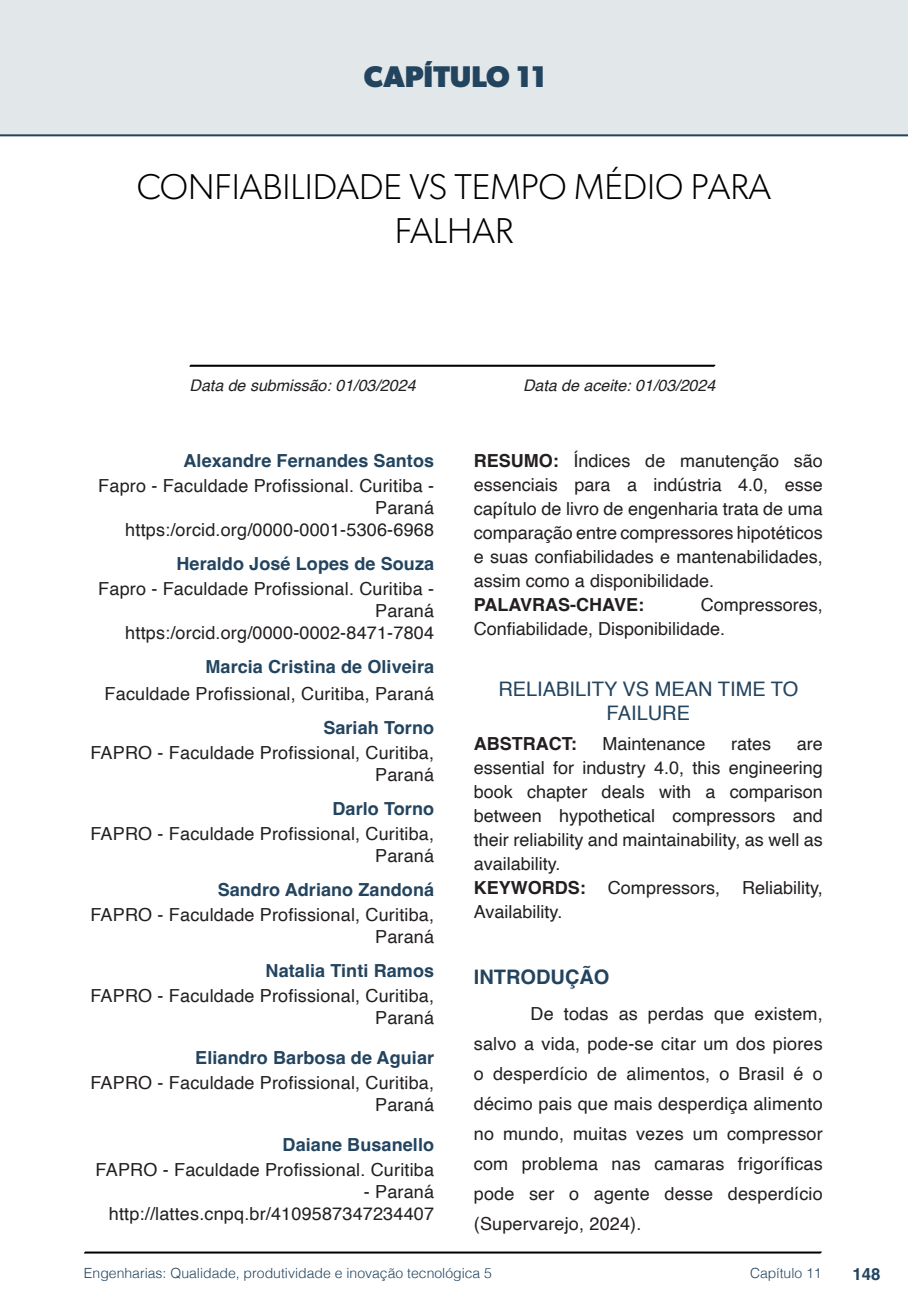
<style>
.page{position:relative;width:908px;height:1304px;background:#fff}
.page>*{position:absolute;margin:0;border:0;box-sizing:border-box;transform-origin:0 0}
.nome_artigos{font:300 36px/44px "Gibson";color:#000;text-align:center}
.capítulos{font:700 30px "Gibson";color:#23445f}
.título_Inglês{font:20px/24px "Helvetica";color:#23445f;text-align:center}
.TITULOS{font:700 20px "Helvetica";color:#23445f}
.info_autores{font:18px/22px "Helvetica";letter-spacing:.01em;color:#231f20;text-align:right}
.Resumos_e_PC_TXT{font:18px/24px "Helvetica";color:#231f20;text-align:justify}
.txt{font:18px/30px "Helvetica";letter-spacing:.01em;color:#231f20;text-align:justify}
.nome_autores{font:700 18px "Helvetica";letter-spacing:.005em;color:#23445f}
.Resumos_e_PC_TXT-2{font:700 18px "Helvetica";color:#231f20}
.t1{font:700 16.8px "Helvetica";color:#23445f}
.data{font:italic 16px "Helvetica";color:#231f20}
.t2{font:300 14px "Helvetica";color:#23445f}
.s1{font-weight:700}
</style>
<div class="page">
<svg style="left:84px;top:1251px;width:737px;height:3px;background:#515151"></svg>
<div style="left:0;top:0;width:907px;height:136px;background:#e2e7e9"></div>
<svg style="left:189px;top:364px;width:526px;height:3px;background:#4f4f4f"></svg>
<div style="left:44px;top:72px;width:68px;height:61px;background:#e2e7e9"></div>
<p class="capítulos" style="left:364px;top:58px;width:183px">CAPÍTULO 11</p>
<p class="nome_artigos" style="left:137px;top:164px;width:636px">CONFIABILIDADE VS TEMPO MÉDIO PARA<br>FALHAR</p>
<p class="data" style="left:189px;top:373px;width:227px">Data de submissão: 01/03/2024</p>
<p class="data" style="left:523px;top:373px;width:194px">Data de aceite: 01/03/2024</p>
<p class="nome_autores" style="left:183px;top:450px;width:252px">Alexandre Fernandes Santos</p>
<p class="info_autores" style="left:98px;top:476px;width:337px">Fapro - Faculdade Profissional. Curitiba -<br>Paraná</p>
<p class="info_autores" style="left:125px;top:520px;width:310px">https:/orcid.org/0000-0001-5306-6968</p>
<p class="nome_autores" style="left:176px;top:553px;width:259px">Heraldo José Lopes de Souza</p>
<p class="info_autores" style="left:98px;top:579px;width:337px">Fapro - Faculdade Profissional. Curitiba -<br>Paraná</p>
<p class="info_autores" style="left:125px;top:623px;width:310px">https:/orcid.org/0000-0002-8471-7804</p>
<p class="nome_autores" style="left:205px;top:656px;width:230px">Marcia Cristina de Oliveira</p>
<p class="info_autores" style="left:105px;top:684px;width:331px">Faculdade Profissional, Curitiba, Paraná</p>
<p class="nome_autores" style="left:323px;top:717px;width:112px">Sariah Torno</p>
<p class="info_autores" style="left:90px;top:743px;width:345px">FAPRO - Faculdade Profissional, Curitiba,<br>Paraná</p>
<p class="nome_autores" style="left:332px;top:798px;width:103px">Darlo Torno</p>
<p class="info_autores" style="left:90px;top:824px;width:345px">FAPRO - Faculdade Profissional, Curitiba,<br>Paraná</p>
<p class="nome_autores" style="left:217px;top:879px;width:218px">Sandro Adriano Zandoná</p>
<p class="info_autores" style="left:90px;top:905px;width:345px">FAPRO - Faculdade Profissional, Curitiba,<br>Paraná</p>
<p class="nome_autores" style="left:265px;top:960px;width:170px">Natalia Tinti Ramos</p>
<p class="info_autores" style="left:90px;top:986px;width:345px">FAPRO - Faculdade Profissional, Curitiba,<br>Paraná</p>
<p class="nome_autores" style="left:195px;top:1046px;width:240px">Eliandro Barbosa de Aguiar</p>
<p class="info_autores" style="left:90px;top:1072px;width:345px">FAPRO - Faculdade Profissional, Curitiba,<br>Paraná</p>
<p class="nome_autores" style="left:282px;top:1133px;width:153px">Daiane Busanello</p>
<p class="info_autores" style="left:96px;top:1159px;width:340px">FAPRO - Faculdade Profissional. Curitiba</p>
<p class="info_autores" style="left:363px;top:1181px;width:72px">- Paraná</p>
<p class="info_autores" style="left:109px;top:1203px;width:326px">http://lattes.cnpq.br/4109587347234407</p>
<p class="Resumos_e_PC_TXT" style="left:473px;top:449px;width:350px"><span class="s1">RESUMO:</span> Índices de manutenção são essenciais para a indústria 4.0, esse capítulo de livro de engenharia trata de uma comparação entre compressores hipotéticos e suas confiabilidades e mantenabilidades, assim como a disponibilidade.</p>
<p class="Resumos_e_PC_TXT-2" style="left:473px;top:594px;width:172px">PALAVRAS-CHAVE:</p>
<p class="Resumos_e_PC_TXT" style="left:473px;top:593px;width:350px;text-indent:227px">Compressores,<br>Confiabilidade, Disponibilidade.</p>
<p class="título_Inglês" style="left:498px;top:678px;width:301px">RELIABILITY VS MEAN TIME TO<br>FAILURE</p>
<p class="Resumos_e_PC_TXT-2" style="left:473px;top:732px;width:104px">ABSTRACT:</p>
<p class="Resumos_e_PC_TXT" style="left:602px;top:732px;width:105px">Maintenance</p>
<p class="Resumos_e_PC_TXT" style="left:730px;top:732px;width:42px">rates</p>
<p class="Resumos_e_PC_TXT" style="left:473px;top:732px;width:350px;text-indent:323px">are essential for industry 4.0, this engineering book chapter deals with a comparison between hypothetical compressors and their reliability and maintainability, as well as availability.</p>
<p class="Resumos_e_PC_TXT" style="left:473px;top:876px;width:350px"><span class="s1">KEYWORDS:</span> Compressors, Reliability,<br>Availability.</p>
<p class="TITULOS" style="left:473px;top:965px;width:137px">INTRODUÇÃO</p>
<p class="txt" style="left:473px;top:999px;width:350px;text-indent:57px">De todas as perdas que existem, salvo a vida, pode-se citar um dos piores o desperdício de alimentos, o Brasil é o décimo pais que mais desperdiça alimento no mundo, muitas vezes um compressor com problema nas camaras frigoríficas pode ser o agente desse desperdício (Supervarejo, 2024).</p>
<p class="t2" style="left:84px;top:1261px;width:409px">Engenharias: Qualidade, produtividade e inovação tecnológica 5</p>
<p class="t2" style="left:749px;top:1261px;width:73px">Capítulo 11</p>
<p class="t1" style="left:851px;top:1264px;width:30px">148</p>
</div>
